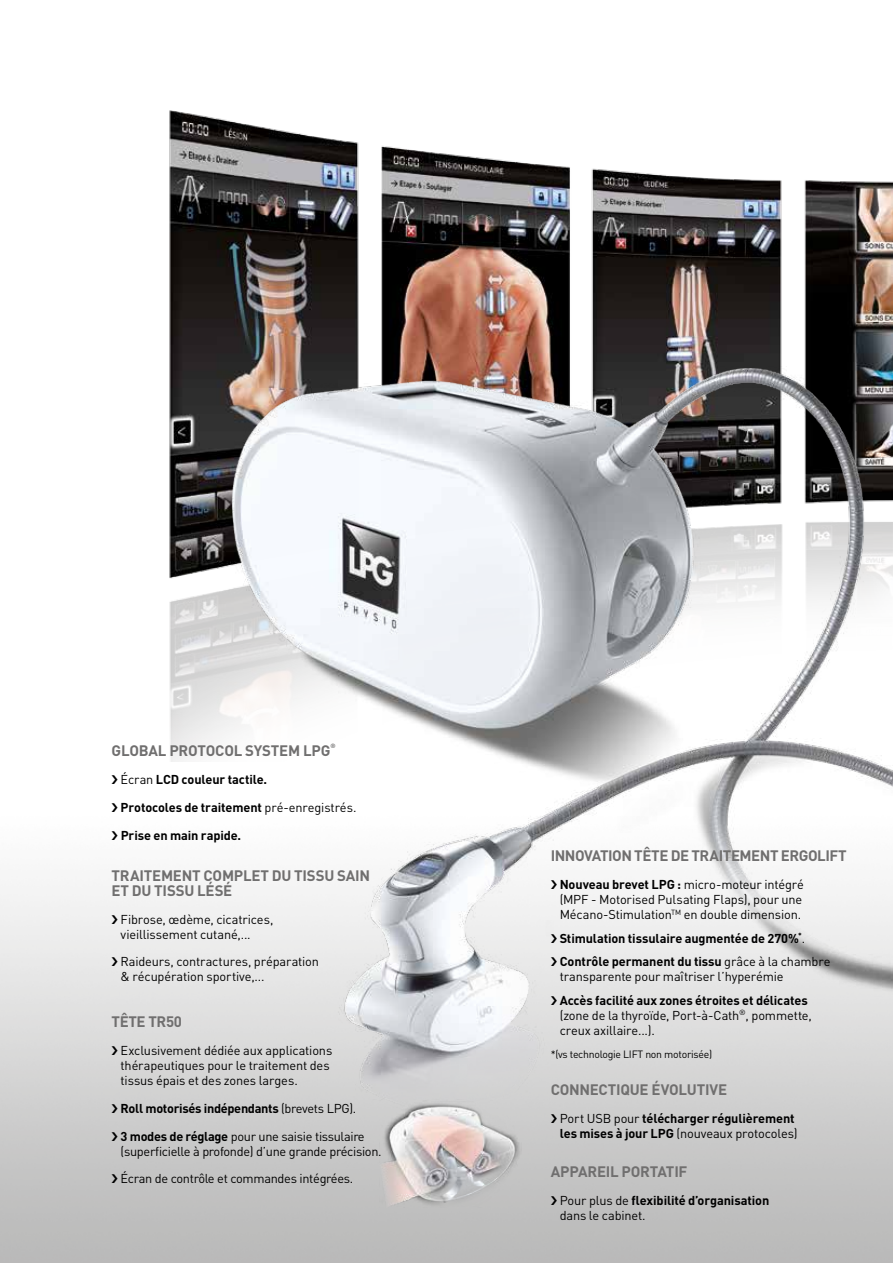
<style>
.page{position:relative;width:893px;height:1263px;background:#fff}
.page>*{position:absolute;margin:0;border:0;box-sizing:border-box;transform-origin:0 0}
.t1{font:700 15px/15px "DIN";letter-spacing:-.02em;color:#706f6f}
.t2{font:12.75px/15px "DIN";letter-spacing:-.015em;color:#000}
.t3{font:700 12.75px/27.8px "DIN";letter-spacing:-.01em;color:#000}
.t4{font:10.5px "DIN";letter-spacing:-.025em;color:#000}
.t5{font:700 6.15px "DIN";color:#706f6f}
.s1{font-weight:400}
.s2{font-weight:700}
</style>
<div class="page">
<img style="left:169px;top:110px;width:724px;height:652px">
<img style="left:191px;top:342px;width:702px;height:835px">
<img style="left:380px;top:1099px;width:142px;height:108px">
<svg style="left:112px;top:914px;width:6px;height:9px"></svg>
<svg style="left:112px;top:957px;width:6px;height:9px"></svg>
<svg style="left:551px;top:1196px;width:6px;height:9px"></svg>
<svg style="left:551px;top:880px;width:6px;height:9px"></svg>
<svg style="left:551px;top:933px;width:6px;height:9px"></svg>
<svg style="left:551px;top:957px;width:6px;height:9px"></svg>
<svg style="left:551px;top:995px;width:6px;height:9px"></svg>
<svg style="left:551px;top:1114px;width:6px;height:9px"></svg>
<svg style="left:112px;top:1046px;width:6px;height:9px"></svg>
<svg style="left:112px;top:1104px;width:6px;height:9px"></svg>
<svg style="left:112px;top:1131px;width:6px;height:9px"></svg>
<svg style="left:112px;top:1174px;width:6px;height:9px"></svg>
<p class="t1" style="left:112px;top:743px;width:220px">GLOBAL PROTOCOL SYSTEM LPG</p>
<p class="t5" style="left:330px;top:742px;width:7px">®</p>
<p class="t3" style="left:121px;top:765px;width:237px"><span class="s1">Écran</span> LCD couleur tactile.<br>Protocoles de traitement <span class="s1">pré-enregistrés.<br></span>Prise en main rapide.</p>
<p class="t1" style="left:112px;top:867px;width:260px">TRAITEMENT COMPLET DU TISSU SAIN<br>ET DU TISSU LÉSÉ</p>
<p class="t2" style="left:121px;top:911px;width:154px">Fibrose, œdème, cicatrices, vieillissement cutané,...</p>
<p class="t2" style="left:121px;top:954px;width:200px">Raideurs, contractures, préparation &amp; récupération sportive,...</p>
<p class="t1" style="left:112px;top:1014px;width:72px">TÊTE TR50</p>
<p class="t2" style="left:121px;top:1043px;width:213px">Exclusivement dédiée aux applications thérapeutiques pour le traitement des tissus épais et des zones larges.</p>
<p class="t3" style="left:121px;top:1094px;width:246px">Roll motorisés indépendants <span class="s1">(brevets LPG).<br></span>3 modes de réglage <span class="s1">pour une saisie tissulaire</span></p>
<p class="t2" style="left:121px;top:1137px;width:263px;line-height:27.8px">(superficielle à profonde) d’une grande précision.<br>Écran de contrôle et commandes intégrées.</p>
<p class="t1" style="left:551px;top:848px;width:297px">INNOVATION TÊTE DE TRAITEMENT ERGOLIFT</p>
<p class="t2" style="left:560px;top:877px;width:246px;text-align:justify"><span class="s2">Nouveau brevet LPG :</span> micro-moteur intégré (MPF - Motorised Pulsating Flaps), pour une Mécano-Stimulation<sup>TM</sup> en double dimension.</p>
<p class="t3" style="left:560px;top:926px;width:272px;line-height:23.5px">Stimulation tissulaire augmentée de 270%<sup>*</sup><span class="s1">.<br></span>Contrôle permanent du tissu <span class="s1">grâce à la chambre</span></p>
<p class="t2" style="left:560px;top:969px;width:225px">transparente pour maîtriser l’hyperémie</p>
<p class="t2" style="left:560px;top:992px;width:254px"><span class="s2">Accès facilité aux zones étroites et délicates </span>(zone de la thyroïde, Port-à-Cath<sup>®</sup>, pommette, creux axillaire...).</p>
<p class="t4" style="left:551px;top:1048px;width:163px">*(vs technologie LIFT non motorisée)</p>
<p class="t1" style="left:551px;top:1082px;width:178px">CONNECTIQUE ÉVOLUTIVE</p>
<p class="t3" style="left:560px;top:1110px;width:239px;line-height:15px"><span class="s1">Port USB pour</span> télécharger régulièrement les mises à jour LPG <span class="s1">(nouveaux protocoles)</span></p>
<p class="t1" style="left:551px;top:1163px;width:138px">APPAREIL PORTATIF</p>
<p class="t3" style="left:560px;top:1192px;width:211px;line-height:15px"><span class="s1">Pour plus de</span> flexibilité d’organisation <span class="s1">dans le cabinet.</span></p>
</div>
